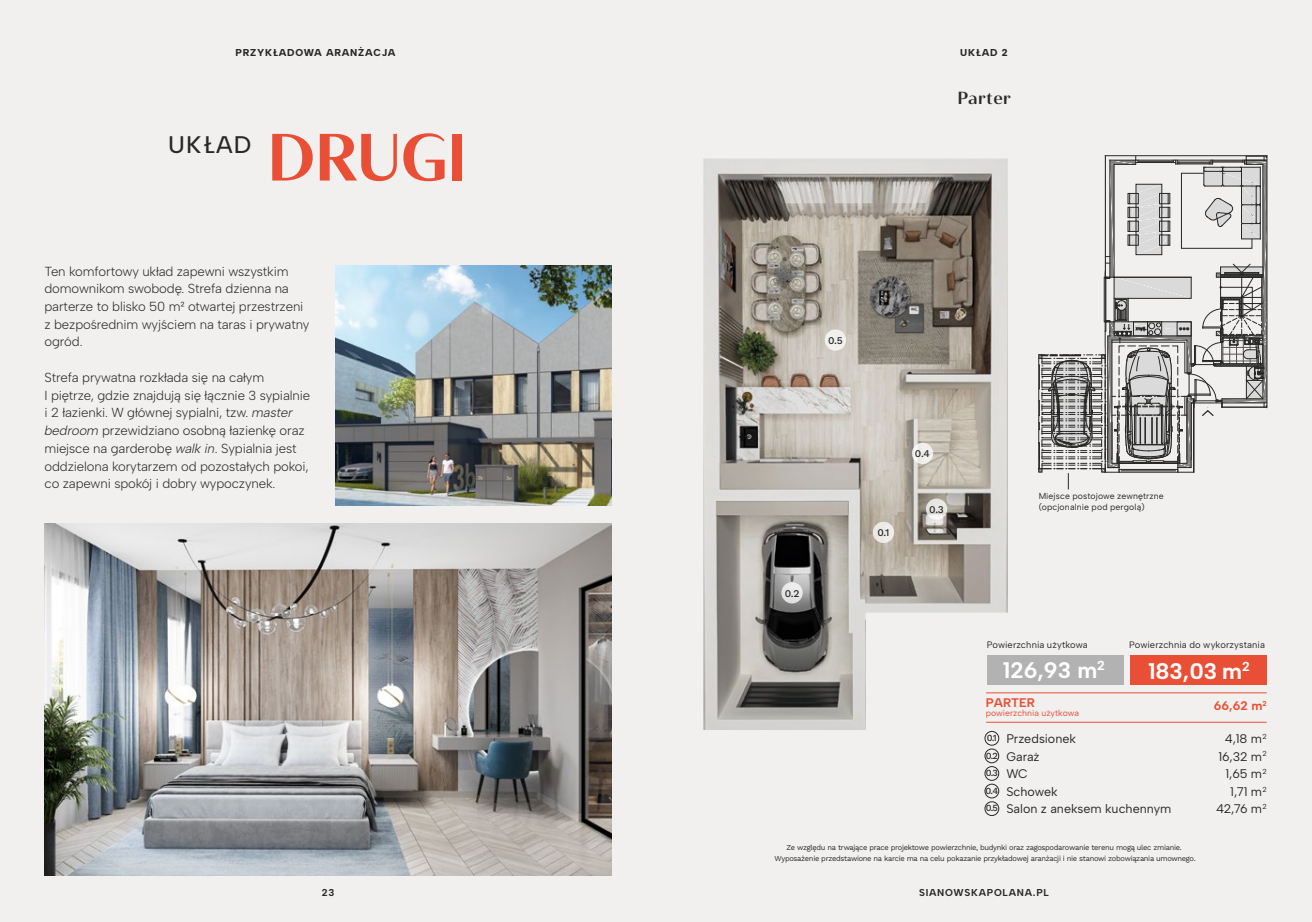
<style>
.page{position:relative;width:1312px;height:922px;background:#fff}
.page>*{position:absolute;margin:0;border:0;box-sizing:border-box;transform-origin:0 0}
.t1{font:66.62px "Haboro Contrast Nor Dem";letter-spacing:-.02em;color:#e94f35}
.t2{font:500 24px "Albert Sans";letter-spacing:.05em;color:#282827}
.t3{font:700 22.5px "Albert Sans";color:#fff}
.t4{font:17.5px "Haboro Contrast Nor Med";letter-spacing:.025em;color:#282827}
.t5{font:300 13.12px/17.8px "Albert Sans";letter-spacing:-.01em;color:#282827}
.t6{font:12.5px/17.5px "Albert Sans";color:#282827}
.t7{font:700 12.5px "Albert Sans";color:#e94f35}
.t8{font:500 10.25px "Work Sans";color:#282827}
.t9{font:800 10px "Albert Sans";letter-spacing:.075em;color:#282827}
.t10{font:700 10px "Albert Sans";letter-spacing:.075em;color:#282827}
.t11{font:9.38px "Albert Sans";letter-spacing:.005em;color:#282827}
.t12{font:500 9.38px/17.6px "Work Sans";color:#282827}
.t13{font:8.75px/11.2px "Albert Sans";letter-spacing:.015em;color:#282827}
.t14{font:8.75px "Albert Sans";color:#e94f35}
.t15{font:7.5px/11.2px "Work Sans";letter-spacing:-.04em;color:#282827;text-align:center}
.s1{font-style:italic}
</style>
<div class="page">
<div style="left:0;top:0;width:1311px;height:921px;background:#f2efef"></div>
<hr style="left:1266px;top:156px;width:1px;height:251px;background:#282827">
<hr style="left:1104px;top:155px;width:162px;height:1px;background:#282827">
<hr style="left:985px;top:721px;width:281px;height:1px;background:#e94f35">
<hr style="left:985px;top:692px;width:281px;height:1px;background:#e94f35">
<div style="left:984px;top:731px;width:14px;height:14px;border:1px solid #282827;border-radius:50%"></div>
<div style="left:984px;top:748px;width:14px;height:14px;border:1px solid #282827;border-radius:50%"></div>
<div style="left:984px;top:766px;width:14px;height:14px;border:1px solid #282827;border-radius:50%"></div>
<div style="left:984px;top:783px;width:14px;height:14px;border:1px solid #282827;border-radius:50%"></div>
<div style="left:984px;top:801px;width:14px;height:14px;border:1px solid #282827;border-radius:50%"></div>
<div style="left:986px;top:655px;width:137px;height:29px;background:#b3b2b2"></div>
<div style="left:1129px;top:655px;width:137px;height:29px;background:#e94f35"></div>
<img style="left:703px;top:158px;width:304px;height:571px">
<div style="left:824px;top:329px;width:21px;height:21px;background:#f2f0ee;border-radius:50%"></div>
<div style="left:781px;top:582px;width:21px;height:21px;background:#e6e6e6;border-radius:50%"></div>
<svg style="left:872px;top:521px;width:21px;height:22px"></svg>
<svg style="left:925px;top:498px;width:22px;height:21px"></svg>
<svg style="left:911px;top:442px;width:21px;height:22px"></svg>
<svg style="left:1038px;top:156px;width:228px;height:333px"></svg>
<img style="left:44px;top:523px;width:567px;height:352px">
<img style="left:336px;top:265px;width:275px;height:240px">
<p class="t9" style="left:235px;top:46px;width:162px">PRZYKŁADOWA ARANŻACJA</p>
<h2 class="t2" style="left:168px;top:130px;width:85px">UKŁAD</h2>
<h1 class="t1" style="left:267px;top:116px;width:202px">DRUGI</h1>
<p class="t5" style="left:44px;top:262px;width:266px">Ten komfortowy układ zapewni wszystkim domownikom swobodę. Strefa dzienna na parterze to blisko 50 m² otwartej przestrzeni z bezpośrednim wyjściem na taras i prywatny ogród.</p>
<p class="t5" style="left:44px;top:368px;width:267px">Strefa prywatna rozkłada się na całym<br>I piętrze, gdzie znajdują się łącznie 3 sypialnie i 2 łazienki. W głównej sypialni, tzw. <span class="s1">master bedroom</span> przewidziano osobną łazienkę oraz miejsce na garderobę <span class="s1">walk in</span>. Sypialnia jest oddzielona korytarzem od pozostałych pokoi, co zapewni spokój i dobry wypoczynek.</p>
<p class="t9" style="left:959px;top:46px;width:49px">UKŁAD 2</p>
<h3 class="t4" style="left:957px;top:87px;width:55px">Parter</h3>
<p class="t8" style="left:827px;top:334px;width:16px">0.5</p>
<p class="t8" style="left:784px;top:587px;width:16px">0.2</p>
<p class="t8" style="left:877px;top:526px;width:14px">0.1</p>
<p class="t8" style="left:914px;top:447px;width:17px">0.4</p>
<p class="t8" style="left:929px;top:503px;width:16px">0.3</p>
<p class="t13" style="left:1038px;top:490px;width:127px">Miejsce postojowe zewnętrzne (opcjonalnie pod pergolą)</p>
<p class="t11" style="left:986px;top:638px;width:102px">Powierzchnia użytkowa</p>
<p class="t11" style="left:1128px;top:638px;width:137px">Powierzchnia do wykorzystania</p>
<h3 class="t3" style="left:1002px;top:656px;width:104px">126,93 m<sup>2</sup></h3>
<h3 class="t3" style="left:1147px;top:657px;width:103px">183,03 m<sup>2</sup></h3>
<p class="t7" style="left:985px;top:694px;width:51px">PARTER</p>
<p class="t14" style="left:985px;top:707px;width:95px">powierzchnia użytkowa</p>
<p class="t6" style="left:1006px;top:729px;width:166px">Przedsionek<br>Garaż<br>WC<br>Schowek<br>Salon z aneksem kuchennym</p>
<p class="t6" style="left:1215px;top:729px;width:52px;text-align:right">4,18 m<sup>2<br></sup>16,32 m<sup>2<br></sup>1,65 m<sup>2<br></sup>1,71 m<sup>2<br></sup>42,76 m<sup>2</sup></p>
<p class="t7" style="left:1213px;top:698px;width:54px">66,62 m<sup>2</sup></p>
<p class="t12" style="left:985px;top:729px;width:14px">0.1<br>0.2<br>0.3<br>0.4<br>0.5</p>
<p class="t15" style="left:774px;top:841px;width:422px">Ze względu na trwające prace projektowe powierzchnie, budynki oraz zagospodarowanie terenu mogą ulec zmianie.<br>Wyposażenie przedstawione na karcie ma na celu pokazanie przykładowej aranżacji i nie stanowi zobowiązania umownego.</p>
<p class="t10" style="left:321px;top:886px;width:14px">23</p>
<p class="t10" style="left:918px;top:886px;width:131px">SIANOWSKAPOLANA.PL</p>
</div>
